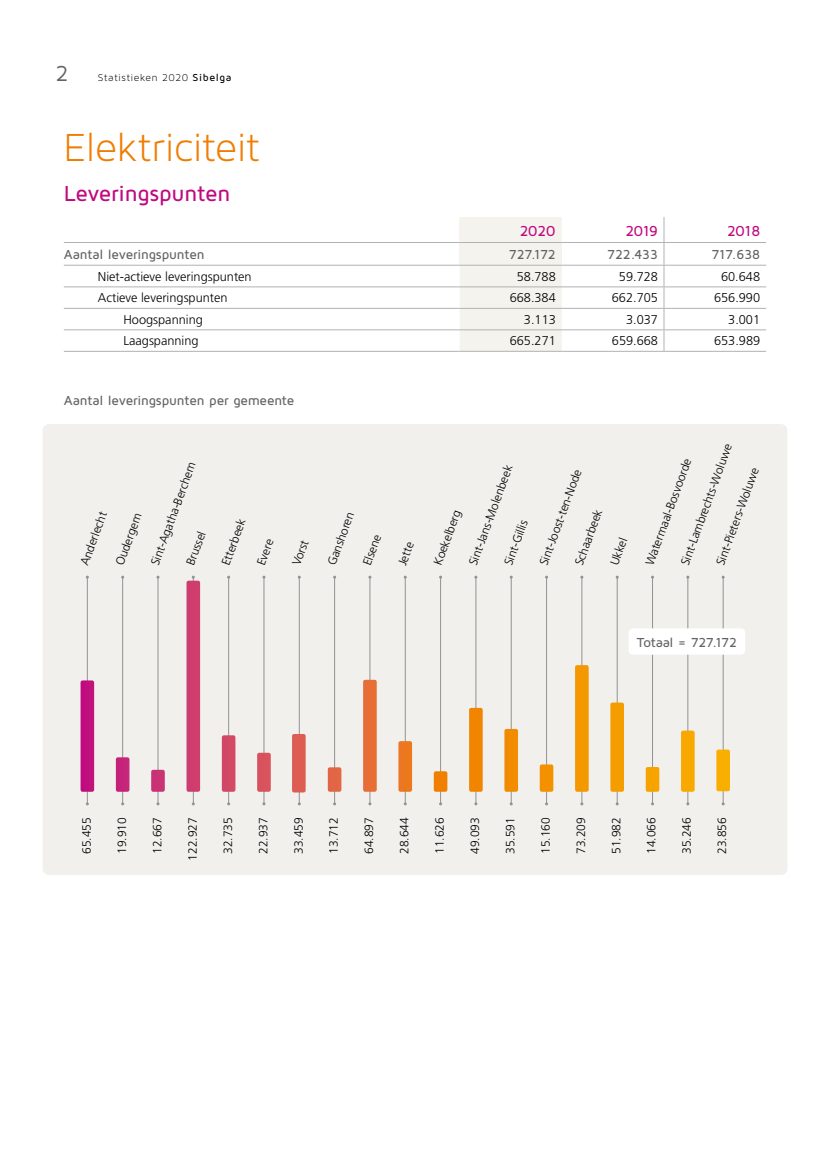
<style>
.page{position:relative;width:830px;height:1170px;background:#fff}
.page>*{position:absolute;margin:0;border:0;box-sizing:border-box;transform-origin:0 0}
.t1{font:42px "Maven Pro Light 300";letter-spacing:-.005em;color:#ef7d00}
.t2{font:500 22.5px "Maven Pro";letter-spacing:-.015em;color:#c0097e}
.t3{font:22.5px "Maven Pro";color:#646363}
.t4{font:500 15px "Maven Pro";letter-spacing:-.03em;color:#c0097e}
.t5{font:500 13.5px "Maven Pro";letter-spacing:-.015em;color:#646363}
.t6{font:300 12.75px "Frutiger LT Std";color:#000}
.t7{font:300 12px "Frutiger LT Std";color:#000}
.t8{font:10.5px "Maven Pro Light 300";letter-spacing:.06em;color:#000}
.s1{font-family:"Maven Pro";font-weight:500}
</style>
<div class="page">
<hr style="left:64px;top:242px;width:395px;height:1px;background:#b3b2b2">
<hr style="left:64px;top:265px;width:395px;height:1px;background:#b3b2b2">
<hr style="left:64px;top:286px;width:395px;height:1px;background:#b3b2b2">
<hr style="left:64px;top:308px;width:395px;height:1px;background:#b3b2b2">
<hr style="left:64px;top:329px;width:395px;height:1px;background:#b3b2b2">
<hr style="left:64px;top:351px;width:395px;height:1px;background:#b3b2b2">
<hr style="left:459px;top:351px;width:102px;height:1px;background:#b3b2b2">
<hr style="left:561px;top:351px;width:102px;height:1px;background:#b3b2b2">
<hr style="left:663px;top:351px;width:102px;height:1px;background:#b3b2b2">
<svg style="left:459px;top:217px;width:306px;height:134px"></svg>
<div style="left:43px;top:424px;width:744px;height:450px;background:#f1f0ec;border-radius:6px"></div>
<hr style="left:87px;top:577px;width:1px;height:107px;background:#929292">
<hr style="left:122px;top:577px;width:1px;height:181px;background:#929292">
<hr style="left:157px;top:577px;width:1px;height:196px;background:#929292">
<hr style="left:228px;top:577px;width:1px;height:185px;background:#929292">
<hr style="left:263px;top:577px;width:1px;height:185px;background:#929292">
<hr style="left:334px;top:577px;width:1px;height:196px;background:#929292">
<hr style="left:369px;top:577px;width:1px;height:185px;background:#929292">
<hr style="left:404px;top:577px;width:1px;height:185px;background:#929292">
<hr style="left:440px;top:577px;width:1px;height:196px;background:#929292">
<hr style="left:475px;top:577px;width:1px;height:185px;background:#929292">
<hr style="left:510px;top:577px;width:1px;height:185px;background:#929292">
<hr style="left:546px;top:577px;width:1px;height:193px;background:#929292">
<hr style="left:581px;top:577px;width:1px;height:185px;background:#929292">
<hr style="left:651px;top:577px;width:1px;height:196px;background:#929292">
<hr style="left:687px;top:577px;width:1px;height:185px;background:#929292">
<hr style="left:722px;top:577px;width:1px;height:185px;background:#929292">
<hr style="left:616px;top:577px;width:1px;height:185px;background:#929292">
<hr style="left:299px;top:577px;width:1px;height:185px;background:#929292">
<svg style="left:192px;top:575px;width:3px;height:5px"></svg>
<svg style="left:86px;top:792px;width:3px;height:13px"></svg>
<svg style="left:121px;top:792px;width:3px;height:13px"></svg>
<svg style="left:156px;top:792px;width:3px;height:13px"></svg>
<svg style="left:227px;top:792px;width:3px;height:13px"></svg>
<svg style="left:262px;top:792px;width:3px;height:13px"></svg>
<svg style="left:333px;top:792px;width:3px;height:13px"></svg>
<svg style="left:368px;top:792px;width:3px;height:13px"></svg>
<svg style="left:403px;top:792px;width:3px;height:13px"></svg>
<svg style="left:439px;top:792px;width:3px;height:13px"></svg>
<svg style="left:474px;top:792px;width:3px;height:13px"></svg>
<svg style="left:509px;top:792px;width:3px;height:13px"></svg>
<svg style="left:545px;top:792px;width:2px;height:13px"></svg>
<svg style="left:580px;top:792px;width:3px;height:13px"></svg>
<svg style="left:651px;top:792px;width:2px;height:13px"></svg>
<svg style="left:686px;top:792px;width:3px;height:13px"></svg>
<svg style="left:721px;top:792px;width:3px;height:13px"></svg>
<svg style="left:615px;top:792px;width:3px;height:13px"></svg>
<svg style="left:297px;top:792px;width:3px;height:13px"></svg>
<svg style="left:192px;top:792px;width:3px;height:13px"></svg>
<svg style="left:80px;top:580px;width:649px;height:212px"></svg>
<div style="left:628px;top:628px;width:116px;height:26px;background:#fff;border-radius:4px"></div>
<h2 class="t3" style="left:55px;top:59px;width:15px">2</h2>
<p class="t8" style="left:98px;top:72px;width:135px">Statistieken 2020 <span class="s1">Sibelga</span></p>
<h1 class="t1" style="left:64px;top:124px;width:197px">Elektriciteit</h1>
<h2 class="t2" style="left:64px;top:179px;width:168px">Leveringspunten</h2>
<p class="t4" style="left:519px;top:221px;width:38px">2020</p>
<p class="t4" style="left:625px;top:221px;width:34px">2019</p>
<p class="t4" style="left:726px;top:221px;width:35px">2018</p>
<p class="t5" style="left:64px;top:246px;width:142px">Aantal leveringspunten</p>
<p class="t5" style="left:508px;top:246px;width:48px">727.172</p>
<p class="t5" style="left:607px;top:246px;width:52px">722.433</p>
<p class="t5" style="left:711px;top:246px;width:50px">717.638</p>
<p class="t6" style="left:98px;top:269px;width:155px">Niet-actieve leveringspunten</p>
<p class="t6" style="left:516px;top:269px;width:40px">58.788</p>
<p class="t6" style="left:618px;top:269px;width:40px">59.728</p>
<p class="t6" style="left:720px;top:269px;width:40px">60.648</p>
<p class="t6" style="left:98px;top:291px;width:131px">Actieve leveringspunten</p>
<p class="t6" style="left:509px;top:291px;width:48px">668.384</p>
<p class="t6" style="left:611px;top:291px;width:48px">662.705</p>
<p class="t6" style="left:713px;top:291px;width:48px">656.990</p>
<p class="t6" style="left:123px;top:312px;width:81px">Hoogspanning</p>
<p class="t6" style="left:523px;top:312px;width:33px">3.113</p>
<p class="t6" style="left:625px;top:312px;width:33px">3.037</p>
<p class="t6" style="left:727px;top:312px;width:33px">3.001</p>
<p class="t6" style="left:123px;top:334px;width:77px">Laagspanning</p>
<p class="t6" style="left:509px;top:334px;width:48px">665.271</p>
<p class="t6" style="left:611px;top:334px;width:48px">659.668</p>
<p class="t6" style="left:713px;top:334px;width:48px">653.989</p>
<p class="t5" style="left:64px;top:392px;width:232px">Aantal leveringspunten per gemeente</p>
<p class="t7" style="left:78px;top:562px;width:58px;rotate:-70deg">Anderlecht</p>
<p class="t7" style="left:113px;top:562px;width:56px;rotate:-70deg">Oudergem</p>
<p class="t7" style="left:148px;top:562px;width:111px;rotate:-70deg">Sint-Agatha-Berchem</p>
<p class="t7" style="left:183px;top:562px;width:37px;rotate:-70deg">Brussel</p>
<p class="t7" style="left:219px;top:562px;width:50px;rotate:-70deg">Etterbeek</p>
<p class="t7" style="left:254px;top:562px;width:29px;rotate:-70deg">Evere</p>
<p class="t7" style="left:289px;top:562px;width:28px;rotate:-70deg">Vorst</p>
<p class="t7" style="left:325px;top:562px;width:57px;rotate:-70deg">Ganshoren</p>
<p class="t7" style="left:360px;top:562px;width:34px;rotate:-70deg">Elsene</p>
<p class="t7" style="left:395px;top:562px;width:25px;rotate:-70deg">Jette</p>
<p class="t7" style="left:466px;top:562px;width:108px;rotate:-70deg">Sint-Jans-Molenbeek</p>
<p class="t7" style="left:430px;top:562px;width:60px;rotate:-70deg">Koekelberg</p>
<p class="t7" style="left:501px;top:562px;width:49px;rotate:-70deg">Sint-Gillis</p>
<p class="t7" style="left:536px;top:562px;width:103px;rotate:-70deg">Sint-Joost-ten-Node</p>
<p class="t7" style="left:572px;top:562px;width:60px;rotate:-70deg">Schaarbeek</p>
<p class="t7" style="left:607px;top:562px;width:30px;rotate:-70deg">Ukkel</p>
<p class="t7" style="left:677px;top:562px;width:130px;rotate:-70deg">Sint-Lambrechts-Woluwe</p>
<p class="t7" style="left:642px;top:562px;width:114px;rotate:-70deg">Watermaal-Bosvoorde</p>
<p class="t7" style="left:713px;top:562px;width:105px;rotate:-70deg">Sint-Pieters-Woluwe</p>
<p class="t5" style="left:636px;top:633px;width:102px">Totaal = 727.172</p>
<p class="t7" style="left:80px;top:854px;width:38px;rotate:-90deg">65.455</p>
<p class="t7" style="left:115px;top:854px;width:38px;rotate:-90deg">19.910</p>
<p class="t7" style="left:150px;top:854px;width:38px;rotate:-90deg">12.667</p>
<p class="t7" style="left:186px;top:860px;width:45px;rotate:-90deg">122.927</p>
<p class="t7" style="left:221px;top:854px;width:38px;rotate:-90deg">32.735</p>
<p class="t7" style="left:256px;top:854px;width:38px;rotate:-90deg">22.937</p>
<p class="t7" style="left:291px;top:854px;width:38px;rotate:-90deg">33.459</p>
<p class="t7" style="left:327px;top:854px;width:38px;rotate:-90deg">13.712</p>
<p class="t7" style="left:362px;top:854px;width:38px;rotate:-90deg">64.897</p>
<p class="t7" style="left:397px;top:854px;width:38px;rotate:-90deg">28.644</p>
<p class="t7" style="left:432px;top:854px;width:38px;rotate:-90deg">11.626</p>
<p class="t7" style="left:468px;top:854px;width:38px;rotate:-90deg">49.093</p>
<p class="t7" style="left:503px;top:854px;width:38px;rotate:-90deg">35.591</p>
<p class="t7" style="left:538px;top:854px;width:38px;rotate:-90deg">15.160</p>
<p class="t7" style="left:574px;top:854px;width:38px;rotate:-90deg">73.209</p>
<p class="t7" style="left:609px;top:854px;width:38px;rotate:-90deg">51.982</p>
<p class="t7" style="left:644px;top:854px;width:38px;rotate:-90deg">14.066</p>
<p class="t7" style="left:679px;top:854px;width:38px;rotate:-90deg">35.246</p>
<p class="t7" style="left:715px;top:854px;width:38px;rotate:-90deg">23.856</p>
</div>
